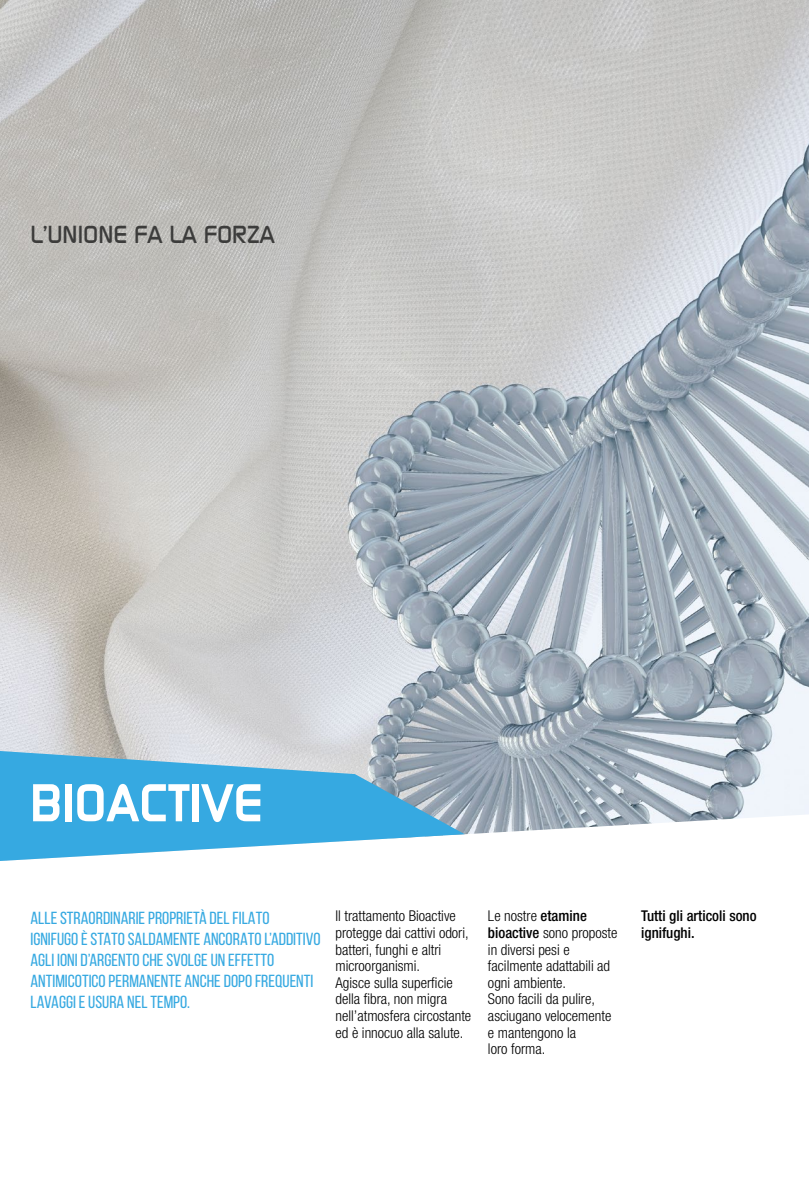
<style>
.page{position:relative;width:809px;height:1191px;background:#fff}
.page>*{position:absolute;margin:0;border:0;box-sizing:border-box;transform-origin:0 0}
.t1{font:700 52.5px "Modaerne";color:#fff}
.t2{font:24.5px "Modaerne";color:#3c3c3b}
.t3{font:17.5px/21px "Bebas Neue";color:#36a9e1;scale:1.05 1}
.t4{font:300 condensed 14.88px/16.6px "Helvetica Neue LT Std";color:#000}
.t5{font:500 condensed 14.88px/16.6px "Helvetica Neue LT Std";color:#000}
.s1{font-weight:500}
</style>
<div class="page">
<img style="left:0;top:0;width:809px;height:835px">
<svg style="left:0;top:751px;width:465px;height:110px;background:#67b7df"></svg>
<h2 class="t2" style="left:31px;top:221px;width:246px">L’UNIONE FA LA FORZA</h2>
<h1 class="t1" style="left:30px;top:774px;width:234px">BIOACTIVE</h1>
<p class="t3" style="left:31px;top:907px;width:278px">ALLE STRAORDINARIE PROPRIETÀ DEL FILATO IGNIFUGO È STATO SALDAMENTE ANCORATO L’ADDITIVO AGLI IONI D’ARGENTO CHE SVOLGE UN EFFETTO ANTIMICOTICO PERMANENTE ANCHE DOPO FREQUENTI LAVAGGI E USURA NEL TEMPO.</p>
<p class="t4" style="left:335px;top:907px;width:137px">Il trattamento Bioactive protegge dai cattivi odori, batteri, funghi e altri microorganismi.<br>Agisce sulla superficie della fibra, non migra nell’atmosfera circostante ed è innocuo alla salute.</p>
<p class="t4" style="left:488px;top:907px;width:131px">Le nostre <span class="s1">etamine bioactive</span> sono proposte in diversi pesi e facilmente adattabili ad ogni ambiente.<br>Sono facili da pulire, asciugano velocemente e mantengono la<br>loro forma.</p>
<p class="t5" style="left:641px;top:907px;width:117px">Tutti gli articoli sono ignifughi.</p>
</div>
